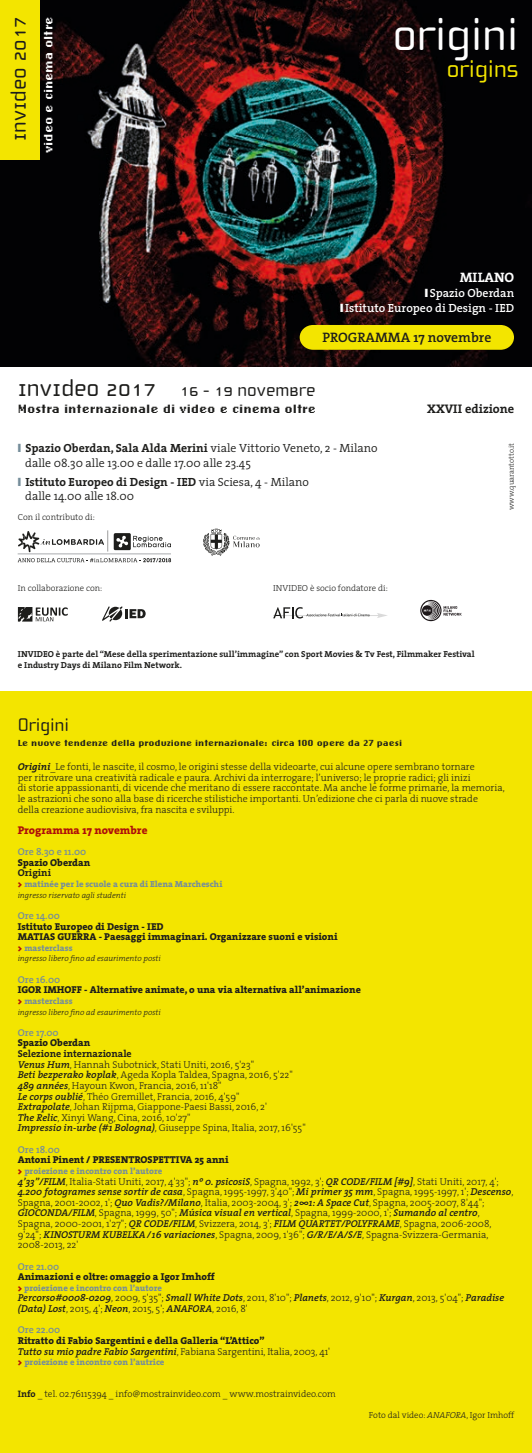
<style>
.page{position:relative;width:532px;height:1453px;background:#fff}
.page>*{position:absolute;margin:0;border:0;box-sizing:border-box;transform-origin:0 0}
.t1{font:47.5px "Cholla Wide";color:#fff}
.t2{font:25px "Cholla Wide";color:#f3e500}
.t3{font:22.5px "Cholla Unicase";color:#1d1d1b}
.t4{font:18.75px "Emigre Eight";color:#1d1d1b}
.t5{font:18.75px "Cholla Unicase";color:#1d1d1b}
.t6{font:18.75px "Emigre Eight";color:#fff}
.t7{font:18.75px "Cholla Wide";color:#1d1d1b}
.t8{font:13.75px "Emigre Eight";color:#1d1d1b}
.t9{font:600 13.75px "The Serif";color:#1d1d1b}
.t10{font:700 13.75px "The Serif";color:#fff}
.t11{font:700 12.5px "The Serif";color:#1d1d1b}
.t12{font:300 11.88px/15px "The Serif";color:#1d1d1b}
.t13{font:600 11.88px/15px "The Serif";color:#fff;text-align:right}
.t14{font:800 11.25px "The Serif";color:#ae0f0a}
.t15{font:300 10px/10.6px "The Serif";color:#1d1d1b}
.t16{font:800 10px/10.6px "The Serif";color:#1d1d1b}
.t17{font:italic 600 10px/10.6px "The Serif";color:#1d1d1b}
.t18{font:600 10px "The Serif";color:#758d9a}
.t19{font:700 10px "The Serif";color:#1d1d1b}
.t20{font:300 9.38px "The Serif";color:#1d1d1b}
.t21{font:800 8.75px "The Serif";color:#758d9a}
.t22{font:700 8.75px/11.2px "The Serif";color:#1d1d1b}
.t23{font:300 8.75px "The Serif";color:#1d1d1b}
.t24{font:italic 300 8.12px "The Serif";color:#1d1d1b}
.t25{font:300 7.5px "The Serif";color:#1d1d1b}
.s1{font-family:"Cholla Wide"}
.s2{font-size:25px}
.s3{font-family:"Cholla Wide";font-size:25px}
.s4{font-weight:700}
.s5{font-weight:700;font-style:italic}
.s6{font-weight:900;color:#ae0f0a}
.s7{font-weight:600;font-style:italic}
.s8{font-weight:300;font-style:normal}
.s9{font-weight:300}
.s10{font-style:italic}
</style>
<div class="page">
<div style="left:0;top:691px;width:531px;height:762px;background:#f3e500"></div>
<img style="left:0;top:0;width:531px;height:367px">
<div style="left:0;top:0;width:39px;height:159px;background:#f3e500"></div>
<svg style="left:299px;top:325px;width:215px;height:25px;background:#eadc00"></svg>
<svg style="left:420px;top:600px;width:21px;height:21px"></svg>
<svg style="left:421px;top:601px;width:40px;height:19px"></svg>
<svg style="left:102px;top:606px;width:44px;height:15px"></svg>
<svg style="left:18px;top:607px;width:50px;height:14px"></svg>
<svg style="left:273px;top:607px;width:114px;height:11px"></svg>
<svg style="left:203px;top:528px;width:56px;height:28px"></svg>
<svg style="left:18px;top:558px;width:153px;height:4px"></svg>
<hr style="left:18px;top:554px;width:153px;height:1px;background:#a9abae">
<svg style="left:18px;top:530px;width:90px;height:22px"></svg>
<svg style="left:114px;top:533px;width:57px;height:17px"></svg>
<svg style="left:425px;top:288px;width:2px;height:9px"></svg>
<svg style="left:340px;top:303px;width:3px;height:9px"></svg>
<h3 class="t3" style="left:9px;top:141px;width:126px;rotate:-90deg">invi<span class="s1">d</span>eo 2017</h3>
<h3 class="t6" style="left:40px;top:153px;width:138px;rotate:-90deg">video e cinema oltre</h3>
<h1 class="t1" style="left:392px;top:8px;width:127px">origini</h1>
<h2 class="t2" style="left:446px;top:55px;width:73px">origins</h2>
<h3 class="t10" style="left:459px;top:266px;width:56px">MILANO</h3>
<p class="t13" style="left:345px;top:285px;width:170px">Spazio Oberdan<br>Istituto Europeo di Design - IED</p>
<h3 class="t9" style="left:322px;top:326px;width:170px">PROGRAMMA 17 novembre</h3>
<h3 class="t5" style="left:18px;top:382px;width:299px"><span class="s2">invi</span><span class="s3">d</span><span class="s2">eo 2017</span> 16 - 19 novembre</h3>
<h3 class="t4" style="left:18px;top:401px;width:299px">Mostra internazionale di video e cinema oltre</h3>
<p class="t11" style="left:427px;top:398px;width:88px">XXVII edizione</p>
<p class="t12" style="left:25px;top:440px;width:354px"><span class="s4">Spazio Oberdan, Sala Alda Merini</span> viale Vittorio Veneto, 2 - Milano dalle 08.30 alle 13.00 e dalle 17.00 alle 23.45</p>
<p class="t12" style="left:25px;top:474px;width:285px;line-height:14.2px"><span class="s4">Istituto Europeo di Design - IED</span> via Sciesa, 4 - Milano dalle 14.00 alle 18.00</p>
<p class="t25" style="left:505px;top:510px;width:69px;rotate:-90deg">www.quarantotto.it</p>
<p class="t23" style="left:18px;top:510px;width:78px">Con il contributo di:</p>
<p class="t23" style="left:18px;top:581px;width:86px">In collaborazione con:</p>
<p class="t23" style="left:273px;top:581px;width:116px">INVIDEO è socio fondatore di:</p>
<p class="t22" style="left:18px;top:648px;width:458px">INVIDEO è parte del “Mese della sperimentazione sull’immagine” con Sport Movies &amp; Tv Fest, Filmmaker Festival e Industry Days di Milano Film Network.</p>
<h3 class="t7" style="left:18px;top:714px;width:53px">Origini</h3>
<h3 class="t8" style="left:18px;top:737px;width:386px">Le nuove tendenze della produzione internazionale: circa 100 opere da 27 paesi</h3>
<p class="t15" style="left:18px;top:761px;width:488px"><span class="s5">Origini</span>_Le fonti, le nascite, il cosmo, le origini stesse della videoarte, cui alcune opere sembrano tornare<br>per ritrovare una creatività radicale e paura. Archivi da interrogare; l’universo; le proprie radici; gli inizi<br>di storie appassionanti, di vicende che meritano di essere raccontate. Ma anche le forme primarie, la memoria, le astrazioni che sono alla base di ricerche stilistiche importanti. Un’edizione che ci parla di nuove strade<br>della creazione audiovisiva, fra nascita e sviluppi.</p>
<p class="t14" style="left:18px;top:820px;width:131px">Programma 17 novembre</p>
<p class="t18" style="left:18px;top:843px;width:70px">Ore 8.30 e 11.00</p>
<p class="t16" style="left:18px;top:857px;width:74px">Spazio Oberdan</p>
<p class="t19" style="left:18px;top:865px;width:35px">Origini</p>
<p class="t21" style="left:18px;top:877px;width:206px"><span class="s6">&gt;</span> matinée per le scuole a cura di Elena Marcheschi</p>
<p class="t24" style="left:18px;top:888px;width:110px">ingresso riservato agli studenti</p>
<p class="t18" style="left:18px;top:907px;width:44px">Ore 14.00</p>
<p class="t16" style="left:18px;top:920px;width:321px">Istituto Europeo di Design - IED<br>MATIAS GUERRA - Paesaggi immaginari. Organizzare suoni e visioni</p>
<p class="t21" style="left:18px;top:940px;width:56px"><span class="s6">&gt;</span> masterclass</p>
<p class="t24" style="left:18px;top:952px;width:144px">ingresso libero fino ad esaurimento posti</p>
<p class="t18" style="left:18px;top:971px;width:44px">Ore 16.00</p>
<p class="t16" style="left:18px;top:984px;width:344px">IGOR IMHOFF - Alternative animate, o una via alternativa all’animazione</p>
<p class="t21" style="left:18px;top:993px;width:56px"><span class="s6">&gt;</span> masterclass</p>
<p class="t24" style="left:18px;top:1005px;width:144px">ingresso libero fino ad esaurimento posti</p>
<p class="t18" style="left:18px;top:1024px;width:42px">Ore 17.00</p>
<p class="t16" style="left:18px;top:1037px;width:74px">Spazio Oberdan</p>
<p class="t15" style="left:18px;top:1048px;width:289px"><span class="s4">Selezione internazionale<br></span><span class="s7">Venus Hum</span>, Hannah Subotnick, Stati Uniti, 2016, 5'23"<br><span class="s7">Beti bezperako koplak</span>, Ageda Kopla Taldea, Spagna, 2016, 5'22" <span class="s7">489 années</span>, Hayoun Kwon, Francia, 2016, 11'18"<br><span class="s7">Le corps oublié</span>, Théo Gremillet, Francia, 2016, 4'59"<br><span class="s7">Extrapolate</span>, Johan Rijpma, Giappone-Paesi Bassi, 2016, 2'<br><span class="s7">The Relic</span>, Xinyi Wang, Cina, 2016, 10'27"<br><span class="s7">Impressio in-urbe (#1 Bologna)</span>, Giuseppe Spina, Italia, 2017, 16'55"</p>
<p class="t18" style="left:18px;top:1141px;width:44px">Ore 18.00</p>
<p class="t16" style="left:18px;top:1154px;width:212px">Antoni Pinent / PRESENTROSPETTIVA 25 anni</p>
<p class="t21" style="left:18px;top:1163px;width:146px"><span class="s6">&gt;</span> proiezione e incontro con l’autore</p>
<p class="t15" style="left:18px;top:1175px;width:497px"><span class="s7">4’33”/FILM</span>, Italia-Stati Uniti, 2017, 4'33"; <span class="s7">nº 0. psicosiS</span>, Spagna, 1992, 3'; <span class="s7">QR CODE/FILM [#9]</span>, Stati Uniti, 2017, 4'; <span class="s7">4.200 fotogrames sense sortir de casa</span>, Spagna, 1995-1997, 3'40"; <span class="s7">Mi primer 35 mm</span>, Spagna, 1995-1997, 1'; <span class="s7">Descenso</span>, Spagna, 2001-2002, 1'; <span class="s7">Quo Vadis?/Milano</span>, Italia, 2003-2004, 3'; <span class="s7">2∞1: A Space Cut</span>, Spagna, 2005-2007, 8'44"; <span class="s7">GIOCONDA/FILM</span>, Spagna, 1999, 50"; <span class="s7">Música visual en vertical</span>, Spagna, 1999-2000, 1'; <span class="s7">Sumando al centro</span>, Spagna, 2000-2001, 1'27"; <span class="s7">QR CODE/FILM</span>, Svizzera, 2014, 3'; <span class="s7">FILM QUARTET/POLYFRAME</span>, Spagna, 2006-2008, 9'24"; <span class="s7">KINOSTURM KUBELKA/16 variaciones</span>, Spagna, 2009, 1'36"; <span class="s7">G/R/E/A/S/E</span>, Spagna-Svizzera-Germania, 2008-2013, 22'</p>
<p class="t18" style="left:18px;top:1258px;width:43px">Ore 21.00</p>
<p class="t16" style="left:18px;top:1271px;width:198px">Animazioni e oltre: omaggio a Igor Imhoff</p>
<p class="t21" style="left:18px;top:1280px;width:146px"><span class="s6">&gt;</span> proiezione e incontro con l’autore</p>
<p class="t17" style="left:18px;top:1292px;width:487px">Percorso#0008-0209<span class="s8">, 2009, 5'35";</span> Small White Dots<span class="s8">, 2011, 8'10";</span> Planets<span class="s8">, 2012, 9'10";</span> Kurgan<span class="s8">, 2013, 5'04";</span> Paradise (Data) Lost<span class="s8">, 2015, 4';</span> Neon<span class="s8">, 2015, 5';</span> ANAFORA<span class="s8">, 2016, 8'</span></p>
<p class="t18" style="left:18px;top:1321px;width:44px">Ore 22.00</p>
<p class="t16" style="left:18px;top:1335px;width:314px">Ritratto di Fabio Sargentini e della Galleria “L’Attico”<br><span class="s7">Tutto su mio padre Fabio Sargentini</span><span class="s9">, Fabiana Sargentini, Italia, 2003, 41'</span></p>
<p class="t21" style="left:18px;top:1355px;width:148px"><span class="s6">&gt;</span> proiezione e incontro con l’autrice</p>
<p class="t20" style="left:18px;top:1386px;width:319px"><span class="s4">Info</span> _ tel. 02.76115394 _ info@mostrainvideo.com _ www.mostrainvideo.com</p>
<p class="t23" style="left:369px;top:1408px;width:147px">Foto dal video: <span class="s10">ANAFORA</span>, Igor Imhoff</p>
</div>
